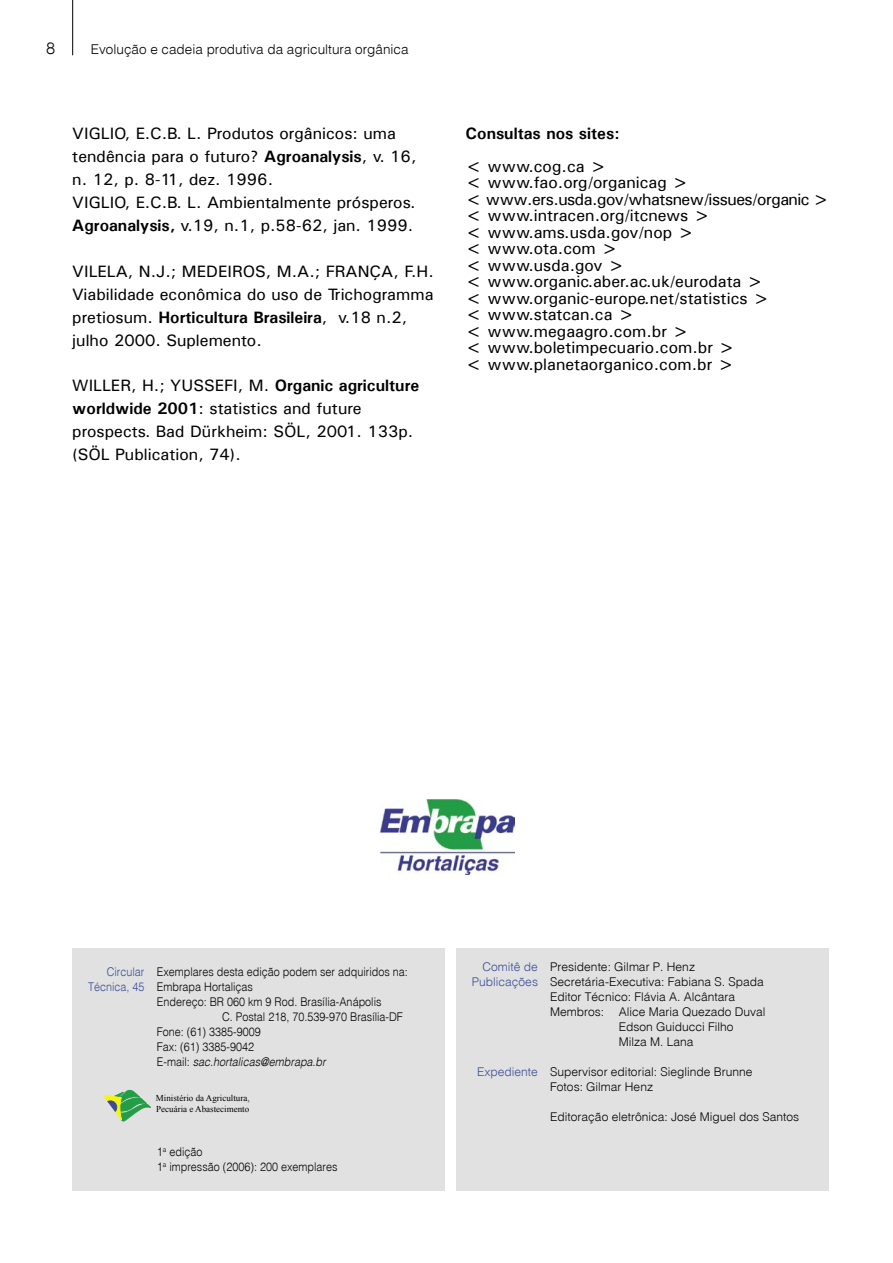
<style>
.page{position:relative;width:893px;height:1263px;background:#fff}
.page>*{position:absolute;margin:0;border:0;box-sizing:border-box;transform-origin:0 0}
._01-texto{font:16.5px/23px "Univers";color:#000}
._01-texto-2{font:16.5px "Univers";letter-spacing:-.03em;color:#000}
._01-texto-3{font:700 16.5px "Univers";color:#000}
.t1{font:16.5px "Switzerland Light Plain";color:#000}
.t2{font:13.5px "Switzerland Light Plain";color:#000}
.t3{font:12px "Switzerland Light Plain";color:#000}
.t4{font:12px "Switzerland Light Plain";color:#000;scale:.9 1}
.t5{font:italic 300 12px "Switzerland";color:#000;scale:.9 1}
.t6{font:9px "Times New Roman";color:#000}
.s1{font-weight:700}
.s2{color:#3a4d98}
.s3{font-family:"Switzerland Light Plain";font-weight:400;font-style:normal}
</style>
<div class="page">
<hr style="left:72px;top:0;width:1px;height:55px;background:#000">
<div style="left:72px;top:948px;width:373px;height:243px;background:#e1e1e1"></div>
<div style="left:456px;top:948px;width:373px;height:243px;background:#e1e1e1"></div>
<svg style="left:104px;top:1090px;width:46px;height:31px"></svg>
<img style="left:381px;top:799px;width:133px;height:75px">
<p class="t1" style="left:46px;top:37px;width:11px">8</p>
<p class="t2" style="left:91px;top:41px;width:319px">Evolução e cadeia produtiva da agricultura orgânica</p>
<p class="_01-texto" style="left:72px;top:122px;width:346px">VIGLIO, E.C.B. L. Produtos orgânicos: uma tendência para o futuro? <span class="s1">Agroanalysis</span>, v. 16, n. 12, p. 8-11, dez. 1996.</p>
<p class="_01-texto" style="left:72px;top:190px;width:345px">VIGLIO, E.C.B. L. Ambientalmente prósperos.<br><span class="s1">Agroanalysis,</span> v.19, n.1, p.58-62, jan. 1999.</p>
<p class="_01-texto" style="left:72px;top:259px;width:363px">VILELA, N.J.; MEDEIROS, M.A.; FRANÇA, F.H.<br>Viabilidade econômica do uso de Trichogramma pretiosum. <span class="s1">Horticultura Brasileira</span>, v.18 n.2, julho 2000. Suplemento.</p>
<p class="_01-texto" style="left:72px;top:374px;width:348px">WILLER, H.; YUSSEFI, M. <span class="s1">Organic agriculture worldwide 2001</span>: statistics and future prospects. Bad Dürkheim: SÖL, 2001. 133p. (SÖL Publication, 74).</p>
<p class="_01-texto-3" style="left:466px;top:123px;width:156px">Consultas nos sites:</p>
<p class="_01-texto" style="left:466px;top:155px;width:142px">&lt; www.cog.ca &gt;</p>
<p class="_01-texto" style="left:466px;top:171px;width:225px">&lt; www.fao.org/organicag &gt;</p>
<p class="_01-texto-2" style="left:466px;top:189px;width:365px">&lt; www.ers.usda.gov/whatsnew/issues/organic &gt;</p>
<p class="_01-texto" style="left:466px;top:204px;width:246px">&lt; www.intracen.org/itcnews &gt;</p>
<p class="_01-texto" style="left:466px;top:221px;width:230px">&lt; www.ams.usda.gov/nop &gt;</p>
<p class="_01-texto" style="left:466px;top:237px;width:154px">&lt; www.ota.com &gt;</p>
<p class="_01-texto" style="left:466px;top:254px;width:160px">&lt; www.usda.gov &gt;</p>
<p class="_01-texto" style="left:466px;top:270px;width:299px">&lt; www.organic.aber.ac.uk/eurodata &gt;</p>
<p class="_01-texto" style="left:466px;top:287px;width:305px">&lt; www.organic-europe.net/statistics &gt;</p>
<p class="_01-texto" style="left:466px;top:303px;width:170px">&lt; www.statcan.ca &gt;</p>
<p class="_01-texto" style="left:466px;top:320px;width:225px">&lt; www.megaagro.com.br &gt;</p>
<p class="_01-texto" style="left:466px;top:336px;width:271px">&lt; www.boletimpecuario.com.br &gt;</p>
<p class="_01-texto" style="left:466px;top:353px;width:270px">&lt; www.planetaorganico.com.br &gt;</p>
<p class="t4" style="left:107px;top:964px;width:336px"><span class="s2">Circular</span> Exemplares desta edição podem ser adquiridos na:</p>
<p class="t4" style="left:88px;top:979px;width:185px"><span class="s2">Técnica, 45</span> Embrapa Hortaliças</p>
<p class="t4" style="left:157px;top:994px;width:251px">Endereço: BR 060 km 9 Rod. Brasília-Anápolis</p>
<p class="t4" style="left:222px;top:1009px;width:202px">C. Postal 218, 70.539-970 Brasília-DF</p>
<p class="t4" style="left:157px;top:1024px;width:117px">Fone: (61) 3385-9009</p>
<p class="t4" style="left:157px;top:1039px;width:110px">Fax: (61) 3385-9042</p>
<p class="t5" style="left:157px;top:1054px;width:189px"><span class="s3">E-mail:</span> sac.hortalicas@embrapa.br</p>
<p class="t6" style="left:156px;top:1092px;width:95px">Ministério da Agricultura,</p>
<p class="t6" style="left:156px;top:1103px;width:94px">Pecuária e Abastecimento</p>
<p class="t4" style="left:157px;top:1144px;width:52px">1<sup>a</sup> edição</p>
<p class="t4" style="left:157px;top:1159px;width:202px">1<sup>a</sup> impressão (2006): 200 exemplares</p>
<p class="t3" style="left:483px;top:959px;width:214px"><span class="s2">Comitê de</span> Presidente: Gilmar P. Henz</p>
<p class="t3" style="left:472px;top:974px;width:293px"><span class="s2">Publicações</span> Secretária-Executiva: Fabiana S. Spada</p>
<p class="t3" style="left:550px;top:989px;width:186px">Editor Técnico: Flávia A. Alcântara</p>
<p class="t3" style="left:550px;top:1004px;width:217px">Membros: Alice Maria Quezado Duval</p>
<p class="t3" style="left:619px;top:1019px;width:116px">Edson Guiducci Filho</p>
<p class="t3" style="left:619px;top:1034px;width:76px">Milza M. Lana</p>
<p class="t3" style="left:477px;top:1064px;width:277px"><span class="s2">Expediente</span> Supervisor editorial: Sieglinde Brunne</p>
<p class="t3" style="left:550px;top:1079px;width:104px">Fotos: Gilmar Henz</p>
<p class="t3" style="left:550px;top:1109px;width:250px">Editoração eletrônica: José Miguel dos Santos</p>
</div>
